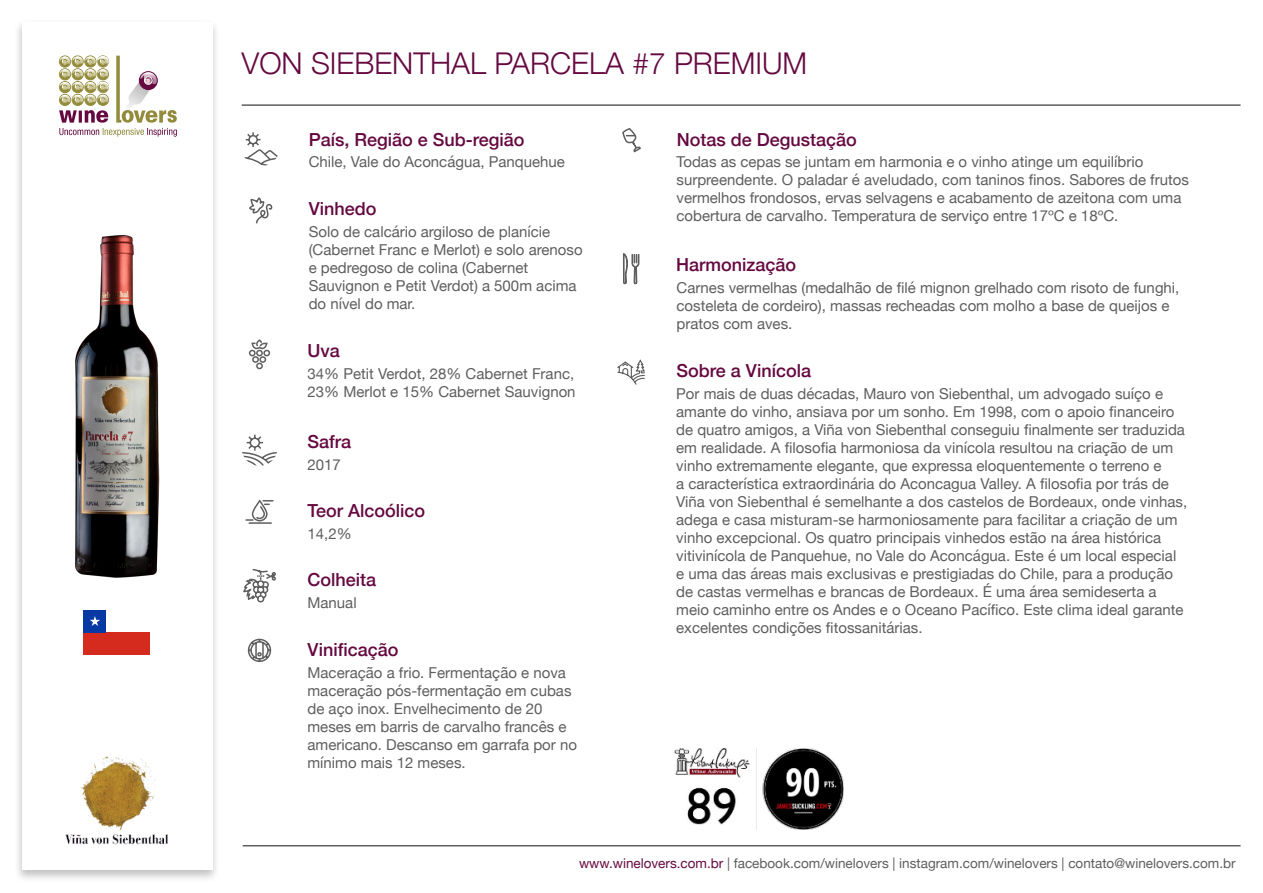
<style>
.page{position:relative;width:1263px;height:893px;background:#fff}
.page>*{position:absolute;margin:0;border:0;box-sizing:border-box;transform-origin:0 0}
.t1{font:300 30px "Helvetica Neue";color:#650940}
.t2{font:500 18px "Helvetica Neue";color:#650940}
.t3{font:15px/18px "Helvetica Neue";color:#5e5e5e}
.t4{font:13.5px "Helvetica Neue";color:#5e5e5e}
.s1{color:#650940}
</style>
<div class="page">
<hr style="left:242px;top:104px;width:998px;height:2px;background:#5e5e5e">
<hr style="left:243px;top:845px;width:997px;height:1px;background:#5e5e5e">
<div style="left:13px;top:18px;width:207px;height:865px;background:#000;opacity:.25"></div>
<div style="left:22px;top:22px;width:191px;height:848px;background:#fff"></div>
<svg style="left:59px;top:56px;width:118px;height:81px"></svg>
<div style="left:84px;top:632px;width:66px;height:22px;background:#d42b1e"></div>
<div style="left:84px;top:610px;width:22px;height:22px;background:#0739a4"></div>
<svg style="left:90px;top:616px;width:10px;height:10px"></svg>
<svg style="left:247px;top:638px;width:25px;height:24px"></svg>
<svg style="left:243px;top:569px;width:33px;height:34px"></svg>
<svg style="left:245px;top:499px;width:29px;height:25px"></svg>
<svg style="left:248px;top:340px;width:23px;height:30px"></svg>
<svg style="left:249px;top:197px;width:24px;height:27px"></svg>
<svg style="left:242px;top:434px;width:35px;height:32px"></svg>
<svg style="left:622px;top:128px;width:19px;height:25px"></svg>
<svg style="left:244px;top:132px;width:34px;height:34px"></svg>
<svg style="left:623px;top:253px;width:16px;height:32px"></svg>
<img style="left:65px;top:756px;width:103px;height:89px">
<img style="left:75px;top:235px;width:85px;height:343px">
<svg style="left:617px;top:359px;width:28px;height:26px"></svg>
<img style="left:673px;top:749px;width:171px;height:81px">
<p class="t1" style="left:242px;top:39px;width:567px">VON SIEBENTHAL PARCELA #7 PREMIUM</p>
<p class="t2" style="left:309px;top:125px;width:217px">País, Região e Sub-região</p>
<p class="t3" style="left:309px;top:154px;width:258px">Chile, Vale do Aconcágua, Panquehue</p>
<p class="t2" style="left:309px;top:194px;width:69px">Vinhedo</p>
<p class="t3" style="left:309px;top:223px;width:275px">Solo de calcário argiloso de planície (Cabernet Franc e Merlot) e solo arenoso e pedregoso de colina (Cabernet<br>Sauvignon e Petit Verdot) a 500m acima do nível do mar.</p>
<p class="t2" style="left:307px;top:336px;width:34px">Uva</p>
<p class="t3" style="left:307px;top:365px;width:270px">34% Petit Verdot, 28% Cabernet Franc,<br>23% Merlot e 15% Cabernet Sauvignon</p>
<p class="t2" style="left:307px;top:427px;width:45px">Safra</p>
<p class="t3" style="left:307px;top:456px;width:35px">2017</p>
<p class="t2" style="left:307px;top:496px;width:119px">Teor Alcoólico</p>
<p class="t3" style="left:307px;top:525px;width:46px">14,2%</p>
<p class="t2" style="left:307px;top:566px;width:70px">Colheita</p>
<p class="t3" style="left:307px;top:595px;width:51px">Manual</p>
<p class="t2" style="left:307px;top:635px;width:92px">Vinificação</p>
<p class="t3" style="left:307px;top:664px;width:271px">Maceração a frio. Fermentação e nova maceração pós-fermentação em cubas de aço inox. Envelhecimento de 20 meses em barris de carvalho francês e americano. Descanso em garrafa por no mínimo mais 12 meses.</p>
<p class="t2" style="left:677px;top:125px;width:182px">Notas de Degustação</p>
<p class="t3" style="left:676px;top:154px;width:514px">Todas as cepas se juntam em harmonia e o vinho atinge um equilíbrio surpreendente. O paladar é aveludado, com taninos finos. Sabores de frutos vermelhos frondosos, ervas selvagens e acabamento de azeitona com uma cobertura de carvalho. Temperatura de serviço entre 17ºC e 18ºC.</p>
<p class="t2" style="left:676px;top:250px;width:122px">Harmonização</p>
<p class="t3" style="left:676px;top:279px;width:504px">Carnes vermelhas (medalhão de filé mignon grelhado com risoto de funghi, costeleta de cordeiro), massas recheadas com molho a base de queijos e pratos com aves.</p>
<p class="t2" style="left:676px;top:356px;width:136px">Sobre a Vinícola</p>
<p class="t3" style="left:676px;top:385px;width:512px">Por mais de duas décadas, Mauro von Siebenthal, um advogado suíço e amante do vinho, ansiava por um sonho. Em 1998, com o apoio financeiro de quatro amigos, a Viña von Siebenthal conseguiu finalmente ser traduzida em realidade. A filosofia harmoniosa da vinícola resultou na criação de um vinho extremamente elegante, que expressa eloquentemente o terreno e<br>a característica extraordinária do Aconcagua Valley. A filosofia por trás de Viña von Siebenthal é semelhante a dos castelos de Bordeaux, onde vinhas, adega e casa misturam-se harmoniosamente para facilitar a criação de um vinho excepcional. Os quatro principais vinhedos estão na área histórica vitivinícola de Panquehue, no Vale do Aconcágua. Este é um local especial e uma das áreas mais exclusivas e prestigiadas do Chile, para a produção de castas vermelhas e brancas de Bordeaux. É uma área semideserta a meio caminho entre os Andes e o Oceano Pacífico. Este clima ideal garante excelentes condições fitossanitárias.</p>
<p class="t4" style="left:579px;top:853px;width:658px"><span class="s1">www.winelovers.com.br</span> | facebook.com/winelovers | instagram.com/winelovers | contato@winelovers.com.br</p>
</div>
